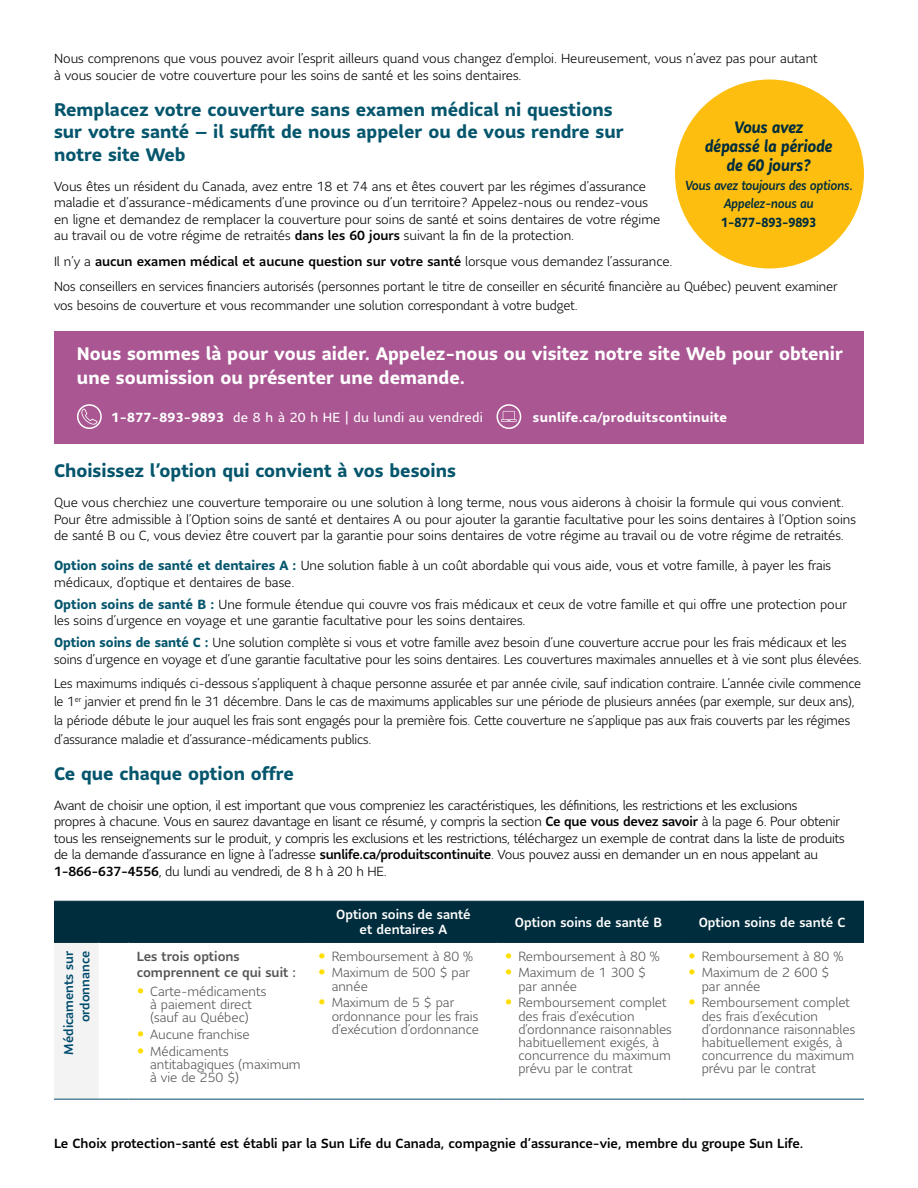
<style>
.page{position:relative;width:918px;height:1188px;background:#fff}
.page>*{position:absolute;margin:0;border:0;box-sizing:border-box;transform-origin:0 0}
.H3_-_Subheading{font:700 18px/22.5px "Sun Life Sans";color:#05566d}
.t1{font:700 18px/24px "Sun Life Sans";color:#fff}
.P_-_Body{font:italic 700 16.5px/18.8px "Sun Life Sans";letter-spacing:-.015em;color:#002d3d;text-align:center;scale:.9 1}
.P_-_Body-2{font:300 13.2px/16.5px "Sun Life Sans";letter-spacing:-.01em;color:#000}
.P_-_Body_bold_sub{font:300 13.2px/16.5px "Sun Life Sans";letter-spacing:-.005em;color:#000}
.t2{font:300 13.2px/13.2px "Sun Life Sans";color:#555}
.P_-_Body-3{font:500 13.2px "Sun Life Sans";color:#000}
.P_-_Table_Plans{font:500 13.2px/15px "Sun Life Sans";color:#fff;text-align:center}
.P_-_Body-4{font:italic 500 13.2px/18.8px "Sun Life Sans";letter-spacing:-.015em;color:#002d3d;text-align:center;scale:.9 1}
.t3{font:13.2px "Sun Life Sans";letter-spacing:.025em;color:#fff}
.P_-_Table_body_mediu{font:500 13.2px/16.5px "Sun Life Sans";color:#555}
.t4{font:700 13.2px "Sun Life Sans";letter-spacing:.025em;color:#fff}
.P_-_Table_Categories{font:500 12.75px/16.5px "Sun Life Sans";color:#004c6c;text-align:right}
.s1{font-weight:500}
.s2{font-weight:300}
.s3{font-weight:700;font-style:normal}
.s4{font-weight:700}
.s5{font-weight:700;color:#05566d}
.s6{font-size:15px;color:#fd0}
</style>
<div class="page">
<div style="left:675px;top:80px;width:189px;height:189px;background:#febe10;border-radius:50%"></div>
<div style="left:54px;top:902px;width:626px;height:40px;background:#002d3d"></div>
<div style="left:680px;top:901px;width:184px;height:41px;background:#002d3d"></div>
<div style="left:54px;top:942px;width:45px;height:157px;background:#f3f3f4"></div>
<svg style="left:99px;top:1098px;width:765px;height:1px"></svg>
<hr style="left:310px;top:1099px;width:187px;height:1px;background:#004c6c">
<hr style="left:497px;top:1099px;width:183px;height:1px;background:#004c6c">
<hr style="left:680px;top:1099px;width:184px;height:1px;background:#004c6c">
<hr style="left:54px;top:1099px;width:45px;height:1px;background:#004c6c">
<hr style="left:99px;top:1099px;width:30px;height:1px;background:#004c6c">
<hr style="left:129px;top:1099px;width:181px;height:1px;background:#004c6c">
<hr style="left:54px;top:901px;width:45px;height:1px;background:#002d3d">
<hr style="left:99px;top:901px;width:30px;height:1px;background:#002d3d">
<hr style="left:129px;top:901px;width:181px;height:1px;background:#002d3d">
<hr style="left:310px;top:901px;width:187px;height:1px;background:#002d3d">
<hr style="left:497px;top:901px;width:183px;height:1px;background:#002d3d">
<hr style="left:54px;top:942px;width:45px;height:1px;background:#002d3d">
<hr style="left:99px;top:942px;width:30px;height:1px;background:#002d3d">
<hr style="left:129px;top:942px;width:181px;height:1px;background:#002d3d">
<hr style="left:310px;top:942px;width:187px;height:1px;background:#002d3d">
<hr style="left:497px;top:942px;width:183px;height:1px;background:#002d3d">
<hr style="left:680px;top:942px;width:184px;height:1px;background:#002d3d">
<div style="left:54px;top:331px;width:810px;height:112px;background:#a95692"></div>
<div style="left:77px;top:404px;width:25px;height:25px;border:2px solid #fff;border-radius:50%"></div>
<svg style="left:81px;top:409px;width:16px;height:16px"></svg>
<div style="left:497px;top:404px;width:24px;height:25px;border:2px solid #fff;border-radius:50%"></div>
<svg style="left:501px;top:411px;width:16px;height:11px"></svg>
<p class="P_-_Body-2" style="left:54px;top:50px;width:765px">Nous comprenons que vous pouvez avoir l’esprit ailleurs quand vous changez d’emploi. Heureusement, vous n’avez pas pour autant à vous soucier de votre couverture pour les soins de santé et les soins dentaires.</p>
<h3 class="H3_-_Subheading" style="left:54px;top:98px;width:571px">Remplacez votre couverture sans examen médical ni questions sur votre santé – il suffit de nous appeler ou de vous rendre sur notre site Web</h3>
<p class="P_-_Body-2" style="left:54px;top:178px;width:608px">Vous êtes un résident du Canada, avez entre 18 et 74 ans et êtes couvert par les régimes d’assurance maladie et d’assurance-médicaments d’une province ou d’un territoire? Appelez-nous ou rendez-vous en ligne et demandez de remplacer la couverture pour soins de santé et soins dentaires de votre régime au travail ou de votre régime de retraités <span class="s1">dans les 60 jours</span> suivant la fin de la protection.</p>
<p class="P_-_Body-3" style="left:54px;top:252px;width:620px"><span class="s2">Il n’y a</span> aucun examen médical et aucune question sur votre santé <span class="s2">lorsque vous demandez l’assurance.</span></p>
<p class="P_-_Body-2" style="left:54px;top:277px;width:785px;line-height:18.8px">Nos conseillers en services financiers autorisés (personnes portant le titre de conseiller en sécurité financière au Québec) peuvent examiner vos besoins de couverture et vous recommander une solution correspondant à votre budget.</p>
<p class="P_-_Body" style="left:705px;top:118px;width:143px">Vous avez dépassé la période de 60 jours?</p>
<p class="P_-_Body-4" style="left:685px;top:175px;width:188px">Vous avez toujours des options.<br>Appelez-nous au<br><span class="s3">1-877-893-9893</span></p>
<h1 class="t1" style="left:77px;top:341px;width:768px">Nous sommes là pour vous aider. Appelez-nous ou visitez notre site Web pour obtenir une soumission ou présenter une demande.</h1>
<p class="t3" style="left:111px;top:408px;width:373px"><span class="s4">1-877-893-9893</span> de 8 h à 20 h HE | du lundi au vendredi</p>
<p class="t4" style="left:533px;top:408px;width:196px">sunlife.ca/produitscontinuite</p>
<h3 class="H3_-_Subheading" style="left:54px;top:459px;width:404px">Choisissez l’option qui convient à vos besoins</h3>
<p class="P_-_Body-2" style="left:54px;top:494px;width:803px">Que vous cherchiez une couverture temporaire ou une solution à long terme, nous vous aiderons à choisir la formule qui vous convient.<br>Pour être admissible à l’Option soins de santé et dentaires A ou pour ajouter la garantie facultative pour les soins dentaires à l’Option soins de santé B ou C, vous deviez être couvert par la garantie pour soins dentaires de votre régime au travail ou de votre régime de retraités.</p>
<p class="P_-_Body_bold_sub" style="left:54px;top:557px;width:779px"><span class="s5">Option soins de santé et dentaires A :</span> Une solution fiable à un coût abordable qui vous aide, vous et votre famille, à payer les frais médicaux, d’optique et dentaires de base.</p>
<p class="P_-_Body_bold_sub" style="left:54px;top:595px;width:795px"><span class="s5">Option soins de santé B :</span> Une formule étendue qui couvre vos frais médicaux et ceux de votre famille et qui offre une protection pour les soins d’urgence en voyage et une garantie facultative pour les soins dentaires.</p>
<p class="P_-_Body_bold_sub" style="left:54px;top:634px;width:809px"><span class="s5">Option soins de santé C :</span> Une solution complète si vous et votre famille avez besoin d’une couverture accrue pour les frais médicaux et les soins d’urgence en voyage et d’une garantie facultative pour les soins dentaires. Les couvertures maximales annuelles et à vie sont plus élevées.</p>
<p class="P_-_Body-2" style="left:54px;top:673px;width:809px;line-height:18.8px">Les maximums indiqués ci-dessous s’appliquent à chaque personne assurée et par année civile, sauf indication contraire. L’année civile commence le 1<sup>er</sup> janvier et prend fin le 31 décembre. Dans le cas de maximums applicables sur une période de plusieurs années (par exemple, sur deux ans), la période débute le jour auquel les frais sont engagés pour la première fois. Cette couverture ne s’applique pas aux frais couverts par les régimes d’assurance maladie et d’assurance-médicaments publics.</p>
<h3 class="H3_-_Subheading" style="left:54px;top:762px;width:241px">Ce que chaque option offre</h3>
<p class="P_-_Body-2" style="left:54px;top:797px;width:792px">Avant de choisir une option, il est important que vous compreniez les caractéristiques, les définitions, les restrictions et les exclusions<br>propres à chacune. Vous en saurez davantage en lisant ce résumé, y compris la section <span class="s1">Ce que vous devez savoir</span> à la page 6. Pour obtenir tous les renseignements sur le produit, y compris les exclusions et les restrictions, téléchargez un exemple de contrat dans la liste de produits de la demande d’assurance en ligne à l’adresse <span class="s1">sunlife.ca/produitscontinuite</span>. Vous pouvez aussi en demander un en nous appelant au <span class="s1">1-866-637-4556</span>, du lundi au vendredi, de 8 h à 20 h HE.</p>
<p class="P_-_Table_Plans" style="left:336px;top:907px;width:136px">Option soins de santé et dentaires A</p>
<p class="P_-_Table_Plans" style="left:515px;top:914px;width:149px">Option soins de santé B</p>
<p class="P_-_Table_Plans" style="left:699px;top:914px;width:148px">Option soins de santé C</p>
<p class="P_-_Table_Categories" style="left:60px;top:1055px;width:105px;rotate:-90deg">Médicaments sur ordonnance</p>
<p class="P_-_Table_body_mediu" style="left:137px;top:948px;width:161px">Les trois options comprennent ce qui suit :</p>
<p class="t2" style="left:318px;top:949px;width:156px"><span class="s6">•</span> Remboursement à 80 %</p>
<p class="t2" style="left:332px;top:966px;width:140px;text-indent:-14px"><span class="s6">•</span> Maximum de 500 $ par année</p>
<p class="t2" style="left:332px;top:996px;width:149px;text-indent:-14px"><span class="s6">•</span> Maximum de 5 $ par ordonnance pour les frais d’exécution d’ordonnance</p>
<p class="t2" style="left:505px;top:949px;width:156px"><span class="s6">•</span> Remboursement à 80 %</p>
<p class="t2" style="left:518px;top:966px;width:129px;text-indent:-14px"><span class="s6">•</span> Maximum de 1 300 $ par année</p>
<p class="t2" style="left:518px;top:996px;width:155px;text-indent:-14px"><span class="s6">•</span> Remboursement complet des frais d’exécution d’ordonnance raisonnables habituellement exigés, à concurrence du maximum prévu par le contrat</p>
<p class="t2" style="left:688px;top:949px;width:156px"><span class="s6">•</span> Remboursement à 80 %</p>
<p class="t2" style="left:702px;top:966px;width:129px;text-indent:-14px"><span class="s6">•</span> Maximum de 2 600 $ par année</p>
<p class="t2" style="left:702px;top:996px;width:155px;text-indent:-14px"><span class="s6">•</span> Remboursement complet des frais d’exécution d’ordonnance raisonnables habituellement exigés, à concurrence du maximum prévu par le contrat</p>
<p class="t2" style="left:137px;top:984px;width:131px;text-align:center"><span class="s6">•</span> Carte-médicaments à paiement direct (sauf au Québec)</p>
<p class="t2" style="left:137px;top:1027px;width:115px"><span class="s6">•</span> Aucune franchise</p>
<p class="t2" style="left:150px;top:1044px;width:152px;text-indent:-14px"><span class="s6">•</span> Médicaments antitabagiques (maximum à vie de 250 $)</p>
<p class="P_-_Body-3" style="left:54px;top:1134px;width:751px">Le Choix protection-santé est établi par la Sun Life du Canada, compagnie d’assurance-vie, membre du groupe Sun Life.</p>
</div>
